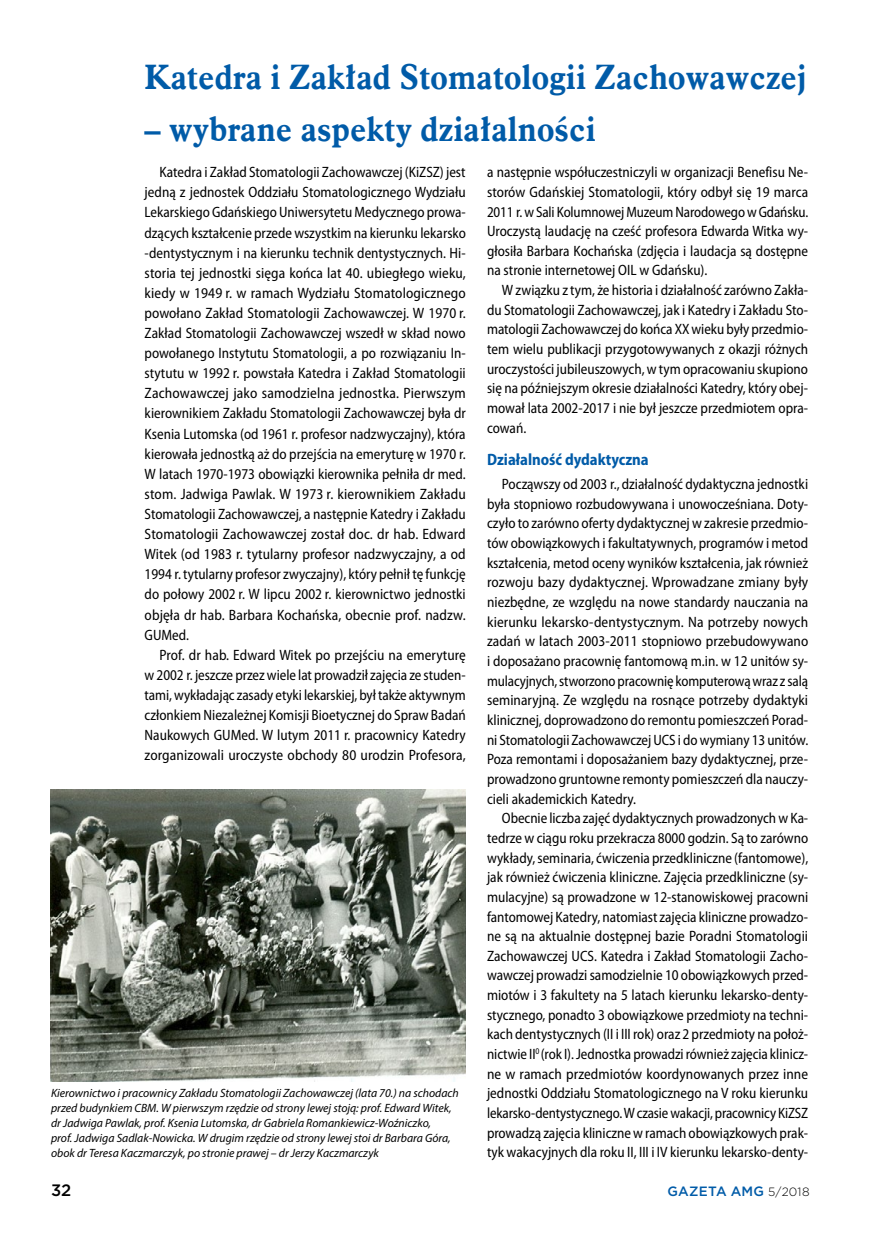
<style>
.page{position:relative;width:872px;height:1234px;background:#fff}
.page>*{position:absolute;margin:0;border:0;box-sizing:border-box;transform-origin:0 0}
.t1{font:700 34.5px "Aldine 721 EU";letter-spacing:.005em;color:#005ba8;scale:.94 1}
.t2{font:700 semi-condensed 16.5px "Myriad Pro";color:#005ba8;scale:.96 1}
.t3{font:500 16.5px "Gotham";color:#000}
.t4{font:semi-condensed 15px/19.6px "Myriad Pro";color:#000;text-align:justify;scale:.96 1}
.t5{font:semi-condensed 15px/19.6px "Myriad Pro";color:#000;text-align:justify;scale:.95 1}
.t6{font:semi-condensed 15px/20.1px "Myriad Pro";color:#000;text-align:justify}
.t7{font:500 13.5px "Gotham";letter-spacing:.015em;color:#005ba8}
.t8{font:italic 12px/15px "Myriad Pro";color:#000}
.s1{font-weight:300;font-size:12px;color:#000}
</style>
<div class="page">
<img style="left:51px;top:789px;width:415px;height:292px">
<h1 class="t1" style="left:145px;top:55px;width:705px">Katedra i Zakład Stomatologii Zachowawczej</h1>
<h1 class="t1" style="left:145px;top:108px;width:481px">– wybrane aspekty działalności</h1>
<p class="t4" style="left:487px;top:162px;width:336px">a następnie współuczestniczyli w organizacji Benefisu Ne&shy;storów Gdańskiej Stomatologii, który odbył się 19 marca 2011 r. w Sali Kolumnowej Muzeum Narodowego w Gdańsku.<br>Uroczystą laudację na cześć profesora Edwarda Witka wy&shy;głosiła Barbara Kochańska (zdjęcia i laudacja są dostępne na stronie internetowej OIL w Gdańsku).</p>
<p class="t4" style="left:487px;top:280px;width:336px;text-indent:15px">W związku z tym, że historia i działalność zarówno Zakła&shy;du Stomatologii Zachowawczej, jak i Katedry i Zakładu Sto&shy;matologii Zachowawczej do końca XX wieku były przedmio&shy;tem wielu publikacji przygotowywanych z okazji różnych uroczystości jubileuszowych, w tym opracowaniu skupiono się na późniejszym okresie działalności Katedry, który obej&shy;mował lata 2002-2017 i nie był jeszcze przedmiotem opra&shy;cowań.</p>
<p class="t2" style="left:487px;top:449px;width:170px">Działalność dydaktyczna</p>
<p class="t4" style="left:487px;top:474px;width:336px;text-indent:15px">Począwszy od 2003 r., działalność dydaktyczna jednostki była stopniowo rozbudowywana i unowocześniana. Doty&shy;czyło to zarówno oferty dydaktycznej w zakresie przedmio&shy;tów obowiązkowych i fakultatywnych, programów i metod kształcenia, metod oceny wyników kształcenia, jak również rozwoju bazy dydaktycznej. Wprowadzane zmiany były niezbędne, ze względu na nowe standardy nauczania na kierunku lekarsko-dentystycznym. Na potrzeby nowych zadań w latach 2003-2011 stopniowo przebudowywano i doposażano pracownię fantomową m.in. w 12 unitów sy&shy;mulacyjnych, stworzono pracownię komputerową wraz z salą seminaryjną. Ze względu na rosnące potrzeby dydaktyki klinicznej, doprowadzono do remontu pomieszczeń Porad&shy;ni Stomatologii Zachowawczej UCS i do wymiany 13 unitów.<br>Poza remontami i doposażaniem bazy dydaktycznej, prze&shy;prowadzono gruntowne remonty pomieszczeń dla nauczy&shy;cieli akademickich Katedry.</p>
<p class="t5" style="left:487px;top:808px;width:340px;text-indent:15px">Obecnie liczba zajęć dydaktycznych prowadzonych w Ka&shy;tedrze w ciągu roku przekracza 8000 godzin. Są to zarówno wykłady, seminaria, ćwiczenia przedkliniczne (fantomowe), jak również ćwiczenia kliniczne. Zajęcia przedkliniczne (sy&shy;mulacyjne) są prowadzone w 12-stanowiskowej pracowni fantomowej Katedry, natomiast zajęcia kliniczne prowadzo&shy;ne są na aktualnie dostępnej bazie Poradni Stomatologii Zachowawczej UCS. Katedra i Zakład Stomatologii Zacho&shy;wawczej prowadzi samodzielnie 10 obowiązkowych przed&shy;miotów i 3 fakultety na 5 latach kierunku lekarsko-denty&shy;stycznego, ponadto 3 obowiązkowe przedmioty na techni&shy;kach dentystycznych (II i III rok) oraz 2 przedmioty na położ&shy;nictwie II<sup>0</sup> (rok I). Jednostka prowadzi również zajęcia klinicz&shy;ne w ramach przedmiotów koordynowanych przez inne jednostki Oddziału Stomatologicznego na V roku kierunku lekarsko-dentystycznego. W czasie wakacji, pracownicy KiZSZ prowadzą zajęcia kliniczne w ramach obowiązkowych prak&shy;tyk wakacyjnych dla roku II, III i IV kierunku lekarsko-denty-</p>
<p class="t4" style="left:145px;top:162px;width:336px;line-height:20.1px;text-indent:15px">Katedra i Zakład Stomatologii Zachowawczej (KiZSZ) jest jedną z jednostek Oddziału Stomatologicznego Wydziału Lekarskiego Gdańskiego Uniwersytetu Medycznego prowa&shy;dzących kształcenie przede wszystkim na kierunku lekarsko -dentystycznym i na kierunku technik dentystycznych. Hi&shy;storia tej jednostki sięga końca lat 40. ubiegłego wieku, kiedy w 1949 r. w ramach Wydziału Stomatologicznego powołano Zakład Stomatologii Zachowawczej. W 1970 r.<br>Zakład Stomatologii Zachowawczej wszedł w skład nowo powołanego Instytutu Stomatologii, a po rozwiązaniu In&shy;stytutu w 1992 r. powstała Katedra i Zakład Stomatologii Zachowawczej jako samodzielna jednostka. Pierwszym kierownikiem Zakładu Stomatologii Zachowawczej była dr Ksenia Lutomska (od 1961 r. profesor nadzwyczajny), która kierowała jednostką aż do przejścia na emeryturę w 1970 r.<br>W latach 1970-1973 obowiązki kierownika pełniła dr med. stom. Jadwiga Pawlak. W 1973 r. kierownikiem Zakładu Stomatologii Zachowawczej, a następnie Katedry i Zakładu Stomatologii Zachowawczej został doc. dr hab. Edward Witek (od 1983 r. tytularny profesor nadzwyczajny, a od 1994 r. tytularny profesor zwyczajny), który pełnił tę funkcję do połowy 2002 r. W lipcu 2002 r. kierownictwo jednostki objęła dr hab. Barbara Kochańska, obecnie prof. nadzw.<br>GUMed.</p>
<p class="t6" style="left:145px;top:644px;width:323px;text-indent:15px">Prof. dr hab. Edward Witek po przejściu na emeryturę w 2002 r. jeszcze przez wiele lat prowadził zajęcia ze studen&shy;tami, wykładając zasady etyki lekarskiej, był także aktywnym członkiem Niezależnej Komisji Bioetycznej do Spraw Badań Naukowych GUMed. W lutym 2011 r. pracownicy Katedry zorganizowali uroczyste obchody 80 urodzin Profesora,</p>
<p class="t8" style="left:51px;top:1085px;width:409px">Kierownictwo i pracownicy Zakładu Stomatologii Zachowawczej (lata 70.) na schodach przed budynkiem CBM. W pierwszym rzędzie od strony lewej stoją: prof. Edward Witek, dr Jadwiga Pawlak, prof. Ksenia Lutomska, dr Gabriela Romankiewicz-Woźniczko,<br>prof. Jadwiga Sadlak-Nowicka. W drugim rzędzie od strony lewej stoi dr Barbara Góra, obok dr Teresa Kaczmarczyk, po stronie prawej – dr Jerzy Kaczmarczyk</p>
<p class="t3" style="left:51px;top:1179px;width:22px">32</p>
<p class="t7" style="left:667px;top:1182px;width:143px">GAZETA AMG <span class="s1">5/2018</span></p>
</div>
